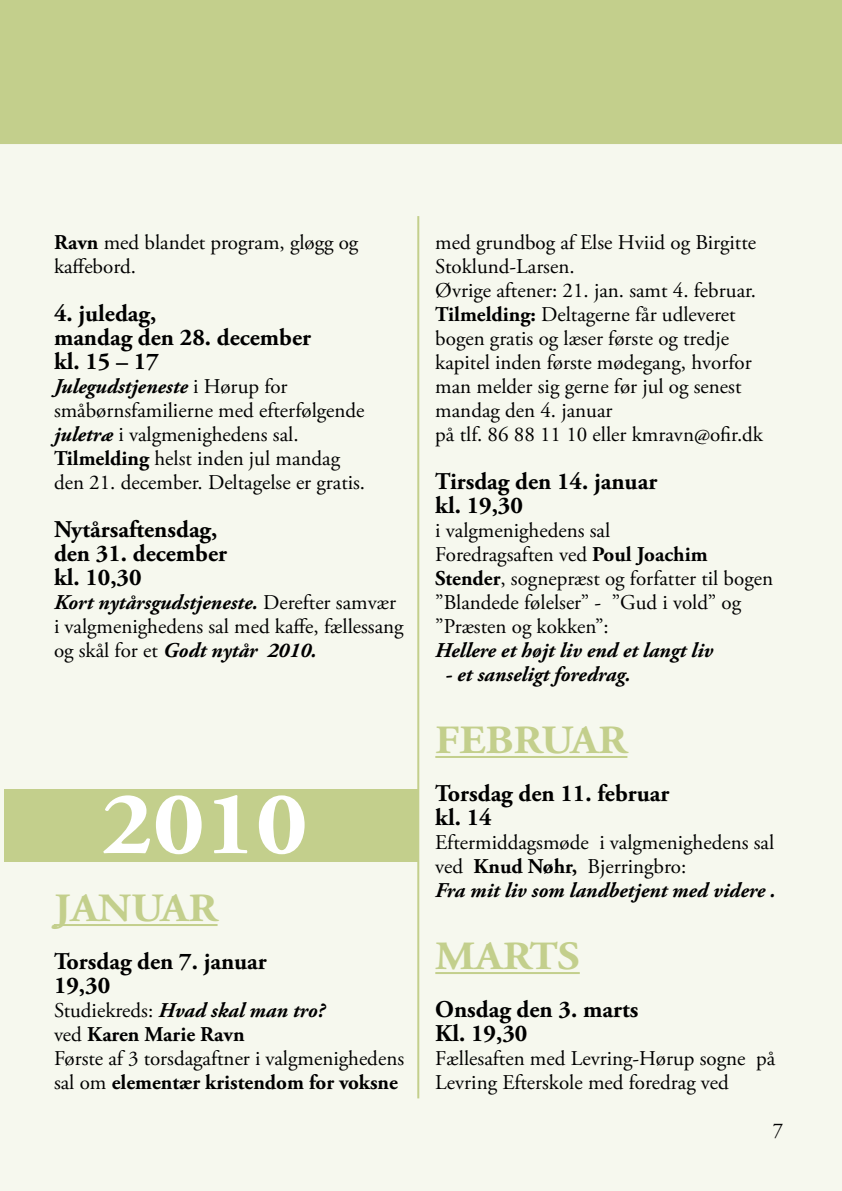
<style>
.page{position:relative;width:842px;height:1191px;background:#f6f8ee}
.page>*{position:absolute;margin:0;border:0;box-sizing:border-box;transform-origin:0 0}
.t1{font:700 90px "Adobe Garamond Pro";color:#fff;scale:1.1 1}
.t2{font:700 40px "Adobe Garamond Pro";color:#c3cf8c;scale:1.1 1}
.t3{font:700 24px/24px "Adobe Garamond Pro";color:#000}
.t4{font:21px/24px "Adobe Garamond Pro";color:#000}
.t5{font:italic 700 21px "Adobe Garamond Pro";color:#000}
.s1{font-weight:700}
.s2{font-weight:700;font-style:italic}
</style>
<div class="page">
<div style="left:0;top:0;width:842px;height:144px;background:#c3cf8c"></div>
<div style="left:4px;top:789px;width:414px;height:72px;background:#c3cf8c"></div>
<hr style="left:54px;top:924px;width:164px;height:2px;background:#c3cf8c">
<hr style="left:435px;top:756px;width:192px;height:2px;background:#c3cf8c">
<hr style="left:435px;top:972px;width:145px;height:2px;background:#c3cf8c">
<hr style="left:417px;top:216px;width:2px;height:882px;background:#c3cf8c">
<p class="t4" style="left:54px;top:231px;width:306px"><span class="s1">Ravn</span> med blandet program, gløgg og kaffebord.</p>
<p class="t3" style="left:54px;top:302px;width:258px">4. juledag,<br>mandag den 28. december kl. 15 – 17</p>
<p class="t4" style="left:54px;top:375px;width:313px"><span class="s2">Julegudstjeneste</span> i Hørup for småbørnsfamilierne med efterfølgende <span class="s2">juletræ</span> i valgmenighedens sal.<br><span class="s1">Tilmelding</span> helst inden jul mandag den 21. december. Deltagelse er gratis.</p>
<p class="t3" style="left:54px;top:518px;width:175px">Nytårsaftensdag, den 31. december kl. 10,30</p>
<p class="t4" style="left:54px;top:591px;width:351px"><span class="s2">Kort nytårsgudstjeneste.</span> Derefter samvær i valgmenighedens sal med kaffe, fællessang og skål for et <span class="s2">Godt nytår 2010.</span></p>
<h1 class="t1" style="left:102px;top:772px;width:189px">2010</h1>
<h2 class="t2" style="left:54px;top:885px;width:150px">JANUAR</h2>
<p class="t3" style="left:54px;top:950px;width:214px">Torsdag den 7. januar<br>19,30</p>
<p class="t4" style="left:54px;top:999px;width:352px">Studiekreds: <span class="s2">Hvad skal man tro?<br></span>ved <span class="s1">Karen Marie Ravn<br></span>Første af 3 torsdagaftner i valgmenighedens sal om <span class="s1">elementær kristendom for voksne</span></p>
<p class="t4" style="left:435px;top:231px;width:329px">med grundbog af Else Hviid og Birgitte Stoklund-Larsen.<br>Øvrige aftener: 21. jan. samt 4. februar.<br><span class="s1">Tilmelding:</span> Deltagerne får udleveret bogen gratis og læser første og tredje kapitel inden første mødegang, hvorfor man melder sig gerne før jul og senest mandag den 4. januar<br>på tlf. 86 88 11 10 eller kmravn@ofir.dk</p>
<p class="t3" style="left:435px;top:470px;width:223px">Tirsdag den 14. januar kl. 19,30</p>
<p class="t4" style="left:435px;top:519px;width:339px">i valgmenighedens sal<br>Foredragsaften ved <span class="s1">Poul Joachim<br>Stender</span>, sognepræst og forfatter til bogen ”Blandede følelser” - ”Gud i vold” og ”Præsten og kokken”:</p>
<p class="t5" style="left:435px;top:638px;width:279px">Hellere et højt liv end et langt liv</p>
<p class="t5" style="left:445px;top:662px;width:187px">- et sanseligt foredrag.</p>
<h2 class="t2" style="left:435px;top:717px;width:176px">FEBRUAR</h2>
<p class="t3" style="left:435px;top:782px;width:236px">Torsdag den 11. februar kl. 14</p>
<p class="t4" style="left:435px;top:831px;width:342px">Eftermiddagsmøde i valgmenighedens sal ved <span class="s1">Knud Nøhr,</span> Bjerringbro:<br><span class="s2">Fra mit liv som landbetjent med videre .</span></p>
<h2 class="t2" style="left:435px;top:933px;width:133px">MARTS</h2>
<p class="t3" style="left:435px;top:998px;width:205px">Onsdag den 3. marts<br>Kl. 19,30</p>
<p class="t4" style="left:435px;top:1047px;width:341px">Fællesaften med Levring-Hørup sogne på<br>Levring Efterskole med foredrag ved</p>
<p class="t4" style="left:773px;top:1119px;width:12px">7</p>
</div>
